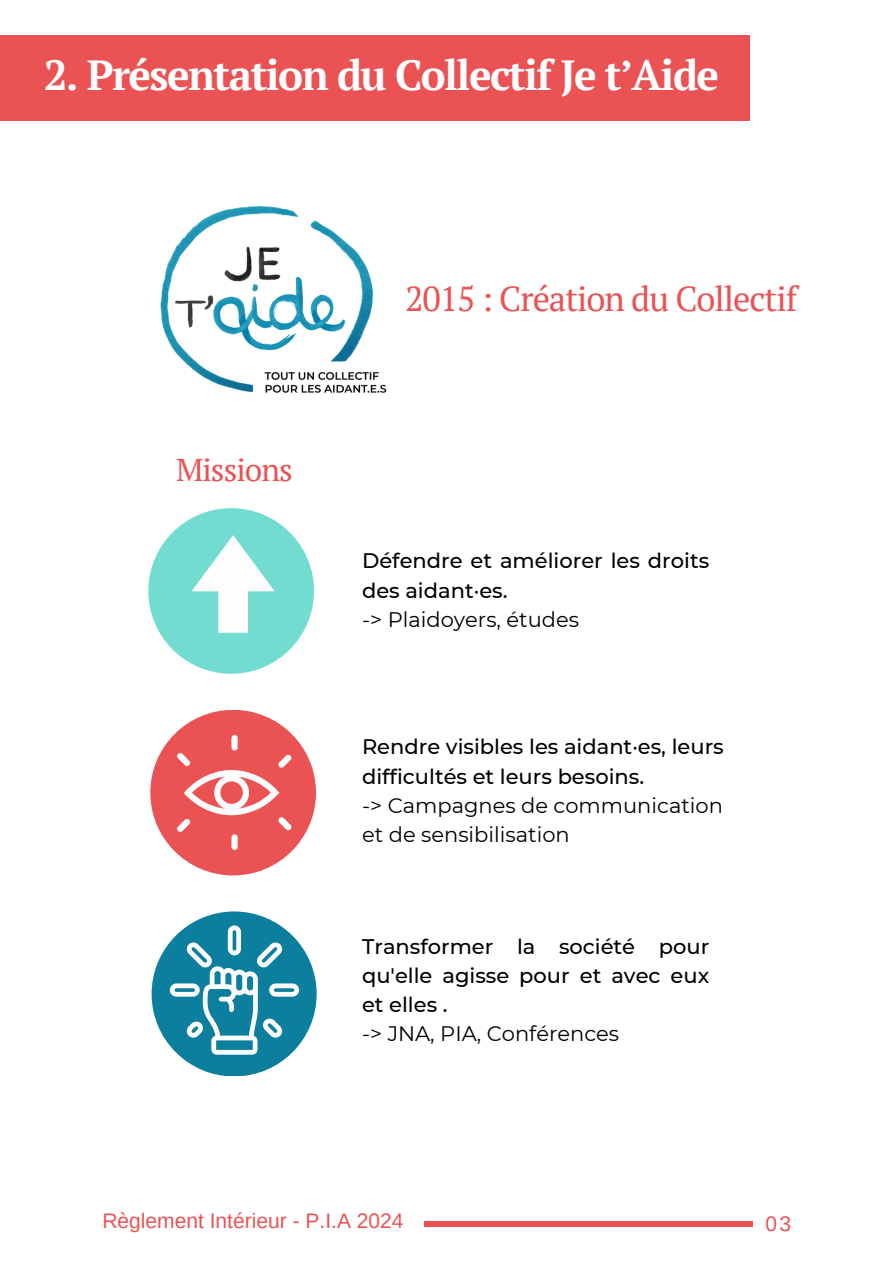
<style>
.page{position:relative;width:894px;height:1264px;background:#fff}
.page>*{position:absolute;margin:0;border:0;box-sizing:border-box;transform-origin:0 0}
.t1{font:700 42px "PT Serif";letter-spacing:-.035em;color:#fff}
.t2{font:34.5px "PT Serif";letter-spacing:-.03em;color:#ea5254}
.t3{font:31.5px "PT Serif";letter-spacing:-.03em;color:#ea5254}
.t4{font:500 21px/29.2px "Montserrat";color:#000}
.t5{font:21px/29.2px "Montserrat";color:#000}
.t6{font:21px "Arimo";color:#ea5254}
</style>
<div class="page">
<div style="left:0;top:35px;width:749px;height:85px;background:#ea5254"></div>
<div style="left:424px;top:1221px;width:328px;height:5px;background:#ea5254"></div>
<div style="left:148px;top:508px;width:166px;height:165px;background:#71dccf;border-radius:50%"></div>
<div style="left:151px;top:911px;width:165px;height:165px;background:#0b7f9d;border-radius:50%"></div>
<div style="left:150px;top:709px;width:166px;height:166px;background:#ea5254;border-radius:50%"></div>
<svg style="left:177px;top:735px;width:114px;height:114px"></svg>
<svg style="left:170px;top:925px;width:129px;height:129px"></svg>
<img style="left:160px;top:206px;width:227px;height:187px">
<svg style="left:191px;top:535px;width:84px;height:97px"></svg>
<h1 class="t1" style="left:44px;top:46px;width:676px">2. Présentation du Collectif Je t’Aide</h1>
<h3 class="t3" style="left:176px;top:448px;width:118px">Missions</h3>
<h2 class="t2" style="left:405px;top:275px;width:394px">2015 : Création du Collectif</h2>
<p class="t4" style="left:362px;top:546px;width:348px">Défendre et améliorer les droits des aidant·es.</p>
<p class="t5" style="left:362px;top:605px;width:218px">-&gt; Plaidoyers, études</p>
<p class="t4" style="left:362px;top:732px;width:363px">Rendre visibles les aidant·es, leurs difficultés et leurs besoins.</p>
<p class="t5" style="left:362px;top:790px;width:362px">-&gt; Campagnes de communication et de sensibilisation</p>
<p class="t4" style="left:362px;top:931px;width:348px;text-align:justify">Transformer la société pour qu'elle agisse pour et avec eux et elles .</p>
<p class="t5" style="left:362px;top:1019px;width:258px">-&gt; JNA, PIA, Conférences</p>
<p class="t6" style="left:102px;top:1208px;width:302px">Règlement Intérieur - P.I.A 2024</p>
<p class="t6" style="left:765px;top:1211px;width:27px">03</p>
</div>
